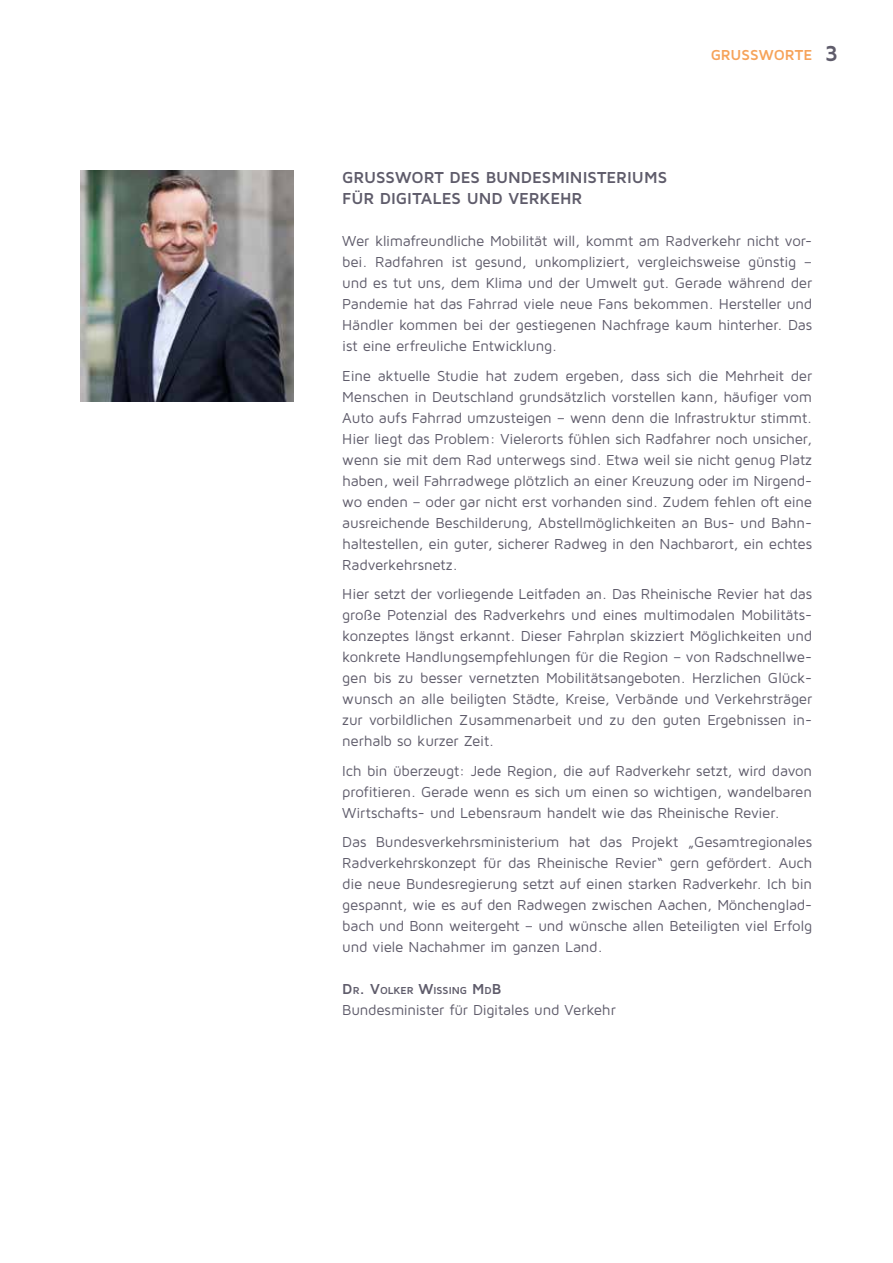
<style>
.page{position:relative;width:893px;height:1263px;background:#fff}
.page>*{position:absolute;margin:0;border:0;box-sizing:border-box;transform-origin:0 0}
.t1{font:700 22.5px "Maven Pro";color:#5f5c6b}
.t2{font:700 16.5px/21px "Maven Pro";letter-spacing:-.005em;color:#5f5c6b}
.t3{font:15px/21px "Maven Pro";letter-spacing:-.015em;color:#5f5c6b;text-align:justify}
.t4{font:700 15px "Maven Pro";letter-spacing:-.005em;color:#f6a35a}
.t5{font:700 10.5px "Maven Pro";letter-spacing:-.005em;color:#5f5c6b}
.s1{font-size:15px}
</style>
<div class="page">
<img style="left:81px;top:170px;width:212px;height:232px">
<p class="t4" style="left:711px;top:45px;width:103px">GRUSSWORTE</p>
<h1 class="t1" style="left:825px;top:39px;width:15px">3</h1>
<p class="t2" style="left:342px;top:166px;width:326px">GRUSSWORT DES BUNDESMINISTERIUMS<br>FÜR DIGITALES UND VERKEHR</p>
<p class="t3" style="left:342px;top:230px;width:471px">Wer klimafreundliche Mobilität will, kommt am Radverkehr nicht vor&shy;bei. Radfahren ist gesund, unkompliziert, vergleichsweise günstig – und es tut uns, dem Klima und der Umwelt gut. Gerade während der Pandemie hat das Fahrrad viele neue Fans bekommen. Hersteller und Händler kommen bei der gestiegenen Nachfrage kaum hinterher. Das ist eine erfreuliche Entwicklung.</p>
<p class="t3" style="left:342px;top:365px;width:471px">Eine aktuelle Studie hat zudem ergeben, dass sich die Mehrheit der Menschen in Deutschland grundsätzlich vorstellen kann, häufiger vom Auto aufs Fahrrad umzusteigen – wenn denn die Infrastruktur stimmt.<br>Hier liegt das Problem: Vielerorts fühlen sich Radfahrer noch unsicher, wenn sie mit dem Rad unterwegs sind. Etwa weil sie nicht genug Platz haben, weil Fahrradwege plötzlich an einer Kreuzung oder im Nirgend&shy;wo enden – oder gar nicht erst vorhanden sind. Zudem fehlen oft eine ausreichende Beschilderung, Abstellmöglichkeiten an Bus- und Bahn&shy;haltestellen, ein guter, sicherer Radweg in den Nachbarort, ein echtes Radverkehrsnetz.</p>
<p class="t3" style="left:342px;top:583px;width:471px">Hier setzt der vorliegende Leitfaden an. Das Rheinische Revier hat das große Potenzial des Radverkehrs und eines multimodalen Mobilitäts&shy;konzeptes längst erkannt. Dieser Fahrplan skizziert Möglichkeiten und konkrete Handlungsempfehlungen für die Region – von Radschnellwe&shy;gen bis zu besser vernetzten Mobilitätsangeboten. Herzlichen Glück&shy;wunsch an alle beiligten Städte, Kreise, Verbände und Verkehrsträger zur vorbildlichen Zusammenarbeit und zu den guten Ergebnissen in&shy;nerhalb so kurzer Zeit.</p>
<p class="t3" style="left:342px;top:760px;width:471px">Ich bin überzeugt: Jede Region, die auf Radverkehr setzt, wird davon profitieren. Gerade wenn es sich um einen so wichtigen, wandelbaren Wirtschafts- und Lebensraum handelt wie das Rheinische Revier.</p>
<p class="t3" style="left:342px;top:831px;width:471px">Das Bundesverkehrsministerium hat das Projekt „Gesamtregionales Radverkehrskonzept für das Rheinische Revier“ gern gefördert. Auch die neue Bundesregierung setzt auf einen starken Radverkehr. Ich bin gespannt, wie es auf den Radwegen zwischen Aachen, Mönchenglad&shy;bach und Bonn weitergeht – und wünsche allen Beteiligten viel Erfolg und viele Nachahmer im ganzen Land.</p>
<p class="t5" style="left:342px;top:984px;width:161px"><span class="s1">D</span>R<span class="s1">. V</span>OLKER <span class="s1">W</span>ISSING <span class="s1">M</span>D<span class="s1">B</span></p>
<p class="t3" style="left:342px;top:999px;width:275px">Bundesminister für Digitales und Verkehr</p>
</div>
